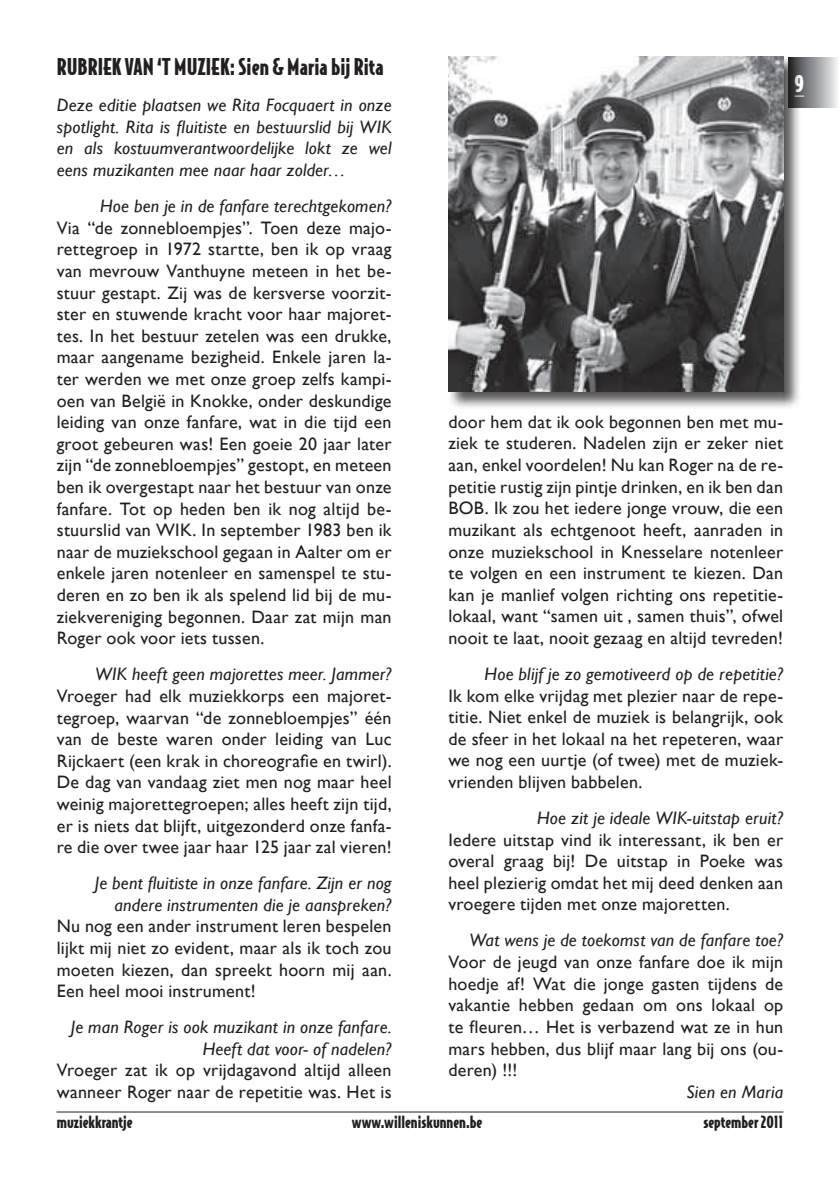
<style>
.page{position:relative;width:840px;height:1191px;background:#fff}
.page>*{position:absolute;margin:0;border:0;box-sizing:border-box;transform-origin:0 0}
.t1{font:900 22px "Bodega Sans";color:#231f20}
.t2{font:900 22px "Bodega Sans";color:#fff}
.t3{font:18px/21.6px "Gill Sans";letter-spacing:.015em;color:#231f20;text-align:justify}
.t4{font:italic 18px/21.6px "Gill Sans";letter-spacing:.01em;color:#231f20;text-align:right}
.t5{font:900 16px "Bodega Sans";color:#231f20}
</style>
<div class="page">
<hr style="left:57px;top:1111px;width:725px;height:1px;background:#231f20">
<svg style="left:800px;top:58px;width:37px;height:50px;background:#a5a7a9"></svg>
<div style="left:447px;top:55px;width:353px;height:354px;background:#231f20;opacity:.75"></div>
<img style="left:448px;top:57px;width:334px;height:334px">
<p class="t1" style="left:57px;top:52px;width:328px">RUBRIEK VAN ‘T MUZIEK:Sien &amp; Maria bij Rita</p>
<p class="t4" style="left:57px;top:94px;width:336px;text-align:justify">Deze editie plaatsen we Rita Focquaert in onze spotlight. Rita is fluitiste en bestuurslid bij WIK en als kostuumverantwoordelijke lokt ze wel eens muzikanten mee naar haar zolder…</p>
<p class="t4" style="left:100px;top:195px;width:293px">Hoe ben je in de fanfare terechtgekomen?</p>
<p class="t3" style="left:57px;top:217px;width:336px">Via “de zonnebloempjes”. Toen deze majo&shy;rettegroep in 1972 startte, ben ik op vraag van mevrouw Vanthuyne meteen in het be&shy;stuur gestapt. Zij was de kersverse voorzit&shy;ster en stuwende kracht voor haar majoret&shy;tes. In het bestuur zetelen was een drukke, maar aangename bezigheid. Enkele jaren la&shy;ter werden we met onze groep zelfs kampi&shy;oen van België in Knokke, onder deskundige leiding van onze fanfare, wat in die tijd een groot gebeuren was! Een goeie 20 jaar later zijn “de zonnebloempjes” gestopt, en meteen ben ik overgestapt naar het bestuur van onze fanfare. Tot op heden ben ik nog altijd be&shy;stuurslid van WIK. In september 1983 ben ik naar de muziekschool gegaan in Aalter om er enkele jaren notenleer en samenspel te stu&shy;deren en zo ben ik als spelend lid bij de mu&shy;ziekvereniging begonnen. Daar zat mijn man Roger ook voor iets tussen.</p>
<p class="t4" style="left:95px;top:663px;width:298px">WIK heeft geen majorettes meer. Jammer?</p>
<p class="t3" style="left:57px;top:685px;width:336px">Vroeger had elk muziekkorps een majoret&shy;tegroep, waarvan “de zonnebloempjes” één van de beste waren onder leiding van Luc Rijckaert (een krak in choreografie en twirl).<br>De dag van vandaag ziet men nog maar heel weinig majorettegroepen; alles heeft zijn tijd, er is niets dat blijft, uitgezonderd onze fanfa&shy;re die over twee jaar haar 125 jaar zal vieren!</p>
<p class="t4" style="left:95px;top:872px;width:298px">Je bent fluitiste in onze fanfare. Zijn er nog andere instrumenten die je aanspreken?</p>
<p class="t3" style="left:57px;top:915px;width:336px">Nu nog een ander instrument leren bespelen lijkt mij niet zo evident, maar als ik toch zou moeten kiezen, dan spreekt hoorn mij aan.<br>Een heel mooi instrument!</p>
<p class="t4" style="left:71px;top:1016px;width:322px">Je man Roger is ook muzikant in onze fanfare.<br>Heeft dat voor- of nadelen?</p>
<p class="t3" style="left:57px;top:1059px;width:336px">Vroeger zat ik op vrijdagavond altijd alleen wanneer Roger naar de repetitie was. Het is</p>
<p class="t3" style="left:448px;top:411px;width:336px">door hem dat ik ook begonnen ben met mu&shy;ziek te studeren. Nadelen zijn er zeker niet aan, enkel voordelen! Nu kan Roger na de re&shy;petitie rustig zijn pintje drinken, en ik ben dan BOB. Ik zou het iedere jonge vrouw, die een muzikant als echtgenoot heeft, aanraden in onze muziekschool in Knesselare notenleer te volgen en een instrument te kiezen. Dan kan je manlief volgen richting ons repetitie&shy;lokaal, want “samen uit , samen thuis”, ofwel nooit te laat, nooit gezaag en altijd tevreden!</p>
<p class="t4" style="left:484px;top:663px;width:300px">Hoe blijf je zo gemotiveerd op de repetitie?</p>
<p class="t3" style="left:448px;top:684px;width:336px">Ik kom elke vrijdag met plezier naar de repe&shy;titie. Niet enkel de muziek is belangrijk, ook de sfeer in het lokaal na het repeteren, waar we nog een uurtje (of twee) met de muziek&shy;vrienden blijven babbelen.</p>
<p class="t4" style="left:537px;top:807px;width:247px">Hoe zit je ideale WIK-uitstap eruit?</p>
<p class="t3" style="left:448px;top:828px;width:336px">Iedere uitstap vind ik interessant, ik ben er overal graag bij! De uitstap in Poeke was heel plezierig omdat het mij deed denken aan vroegere tijden met onze majoretten.</p>
<p class="t4" style="left:469px;top:929px;width:315px">Wat wens je de toekomst van de fanfare toe?</p>
<p class="t3" style="left:448px;top:951px;width:336px">Voor de jeugd van onze fanfare doe ik mijn hoedje af! Wat die jonge gasten tijdens de vakantie hebben gedaan om ons lokaal op te fleuren… Het is verbazend wat ze in hun mars hebben, dus blijf maar lang bij ons (ou&shy;deren) !!!</p>
<p class="t4" style="left:686px;top:1080px;width:98px">Sien en Maria</p>
<p class="t5" style="left:57px;top:1111px;width:77px">muziekkrantje</p>
<p class="t5" style="left:352px;top:1111px;width:132px">www.willeniskunnen.be</p>
<p class="t5" style="left:703px;top:1111px;width:81px">september2011</p>
<p class="t2" style="left:794px;top:69px;width:11px">9</p>
</div>
